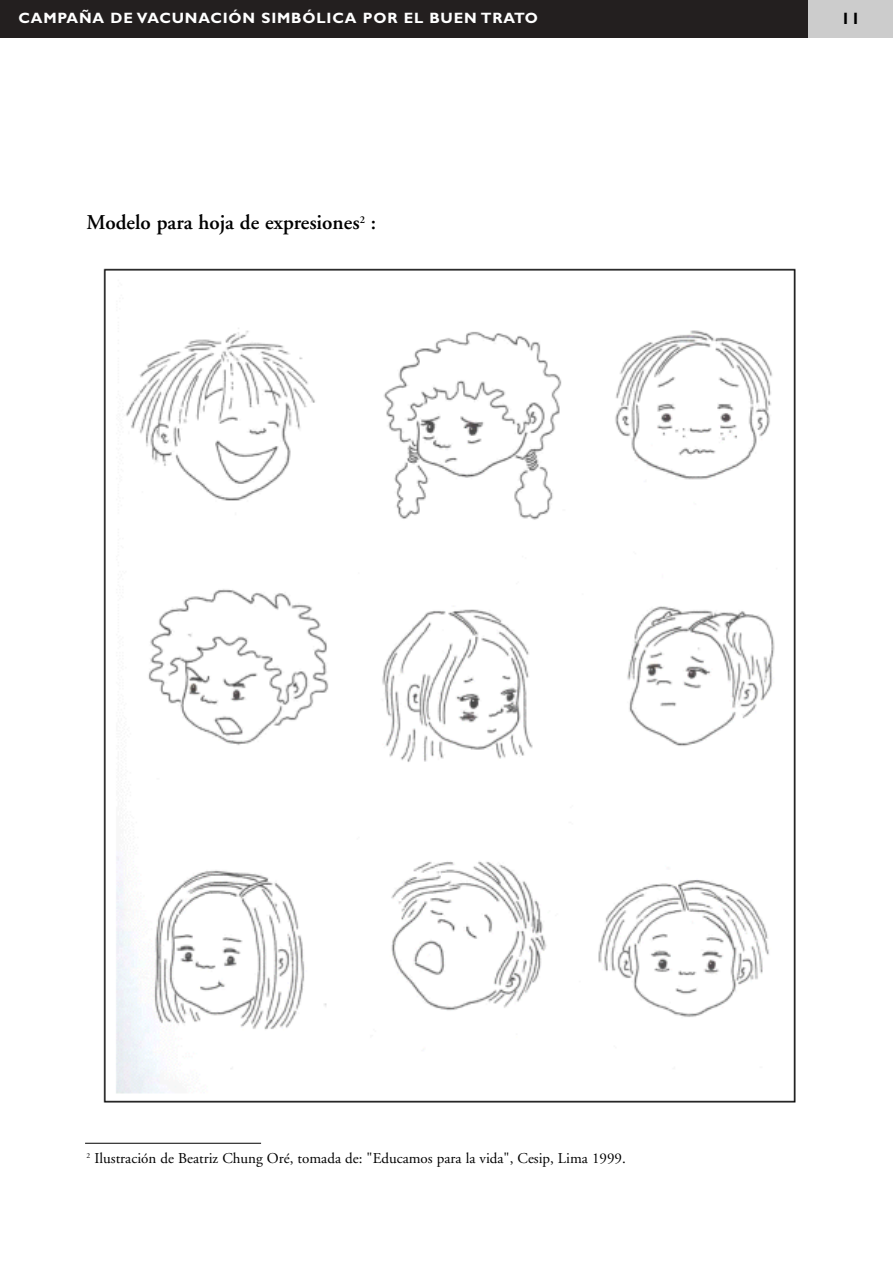
<style>
.page{position:relative;width:893px;height:1263px;background:#fff}
.page>*{position:absolute;margin:0;border:0;box-sizing:border-box;transform-origin:0 0}
.t1{font:600 21px "Adobe Garamond";color:#000}
.t2{font:700 16.5px "Gill Sans";color:#000}
.t3{font:15px "Adobe Garamond";color:#000}
.t4{font:700 15px "Gill Sans";letter-spacing:.055em;color:#fff}
</style>
<div class="page">
<div style="left:0;top:0;width:808px;height:38px;background:#231f1f"></div>
<div style="left:808px;top:0;width:84px;height:38px;background:#ccc"></div>
<hr style="left:85px;top:1143px;width:176px;height:1px;background:#000">
<img style="left:103px;top:268px;width:693px;height:835px">
<p class="t4" style="left:19px;top:13px;width:521px">CAMPAÑA DE VACUNACIÓN SIMBÓLICA POR EL BUEN TRATO</p>
<p class="t2" style="left:841px;top:13px;width:21px">11</p>
<h1 class="t1" style="left:87px;top:214px;width:291px">Modelo para hoja de expresiones<sup>2</sup> :</h1>
<p class="t3" style="left:87px;top:1152px;width:540px"><sup>2</sup> Ilustración de Beatriz Chung Oré, tomada de: "Educamos para la vida", Cesip, Lima 1999.</p>
</div>
